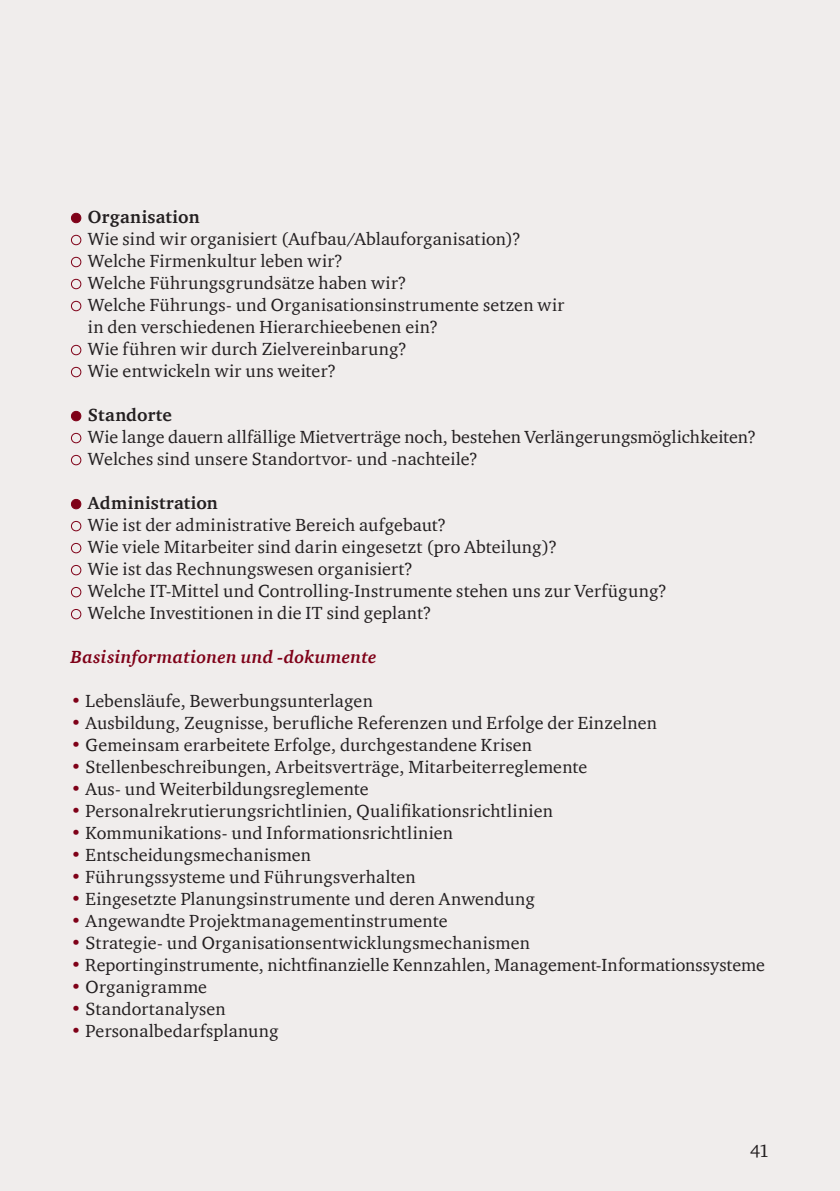
<style>
.page{position:relative;width:840px;height:1191px;background:#fff}
.page>*{position:absolute;margin:0;border:0;box-sizing:border-box;transform-origin:0 0}
.t1{font:18px/22px "ITC Charter Com";letter-spacing:.01em;color:#231f20}
.t2{font:700 18px "ITC Charter Com";letter-spacing:.015em;color:#231f20}
.t3{font:italic 700 18px "ITC Charter Com";letter-spacing:.015em;color:#7f0118}
.s1{color:#7f0118}
</style>
<div class="page">
<div style="left:0;top:0;width:839px;height:1191px;background:#f0edec"></div>
<svg style="left:71px;top:212px;width:11px;height:12px"></svg>
<svg style="left:71px;top:234px;width:11px;height:12px"></svg>
<svg style="left:71px;top:256px;width:11px;height:12px"></svg>
<svg style="left:71px;top:278px;width:11px;height:12px"></svg>
<svg style="left:71px;top:300px;width:11px;height:12px"></svg>
<svg style="left:71px;top:344px;width:11px;height:12px"></svg>
<svg style="left:71px;top:366px;width:11px;height:12px"></svg>
<svg style="left:71px;top:410px;width:11px;height:12px"></svg>
<svg style="left:71px;top:432px;width:11px;height:12px"></svg>
<svg style="left:71px;top:454px;width:11px;height:12px"></svg>
<svg style="left:71px;top:498px;width:11px;height:12px"></svg>
<svg style="left:71px;top:520px;width:11px;height:12px"></svg>
<svg style="left:71px;top:542px;width:11px;height:12px"></svg>
<svg style="left:71px;top:565px;width:11px;height:11px"></svg>
<svg style="left:71px;top:587px;width:11px;height:11px"></svg>
<svg style="left:71px;top:609px;width:11px;height:11px"></svg>
<p class="t2" style="left:88px;top:206px;width:113px">Organisation</p>
<p class="t1" style="left:88px;top:228px;width:477px">Wie sind wir organisiert (Aufbau/Ablauforganisation)?<br>Welche Firmenkultur leben wir?<br>Welche Führungsgrundsätze haben wir?<br>Welche Führungs- und Organisationsinstrumente setzen wir in den verschiedenen Hierarchieebenen ein?<br>Wie führen wir durch Zielvereinbarung?<br>Wie entwickeln wir uns weiter?</p>
<p class="t2" style="left:88px;top:404px;width:85px">Standorte</p>
<p class="t1" style="left:88px;top:426px;width:669px">Wie lange dauern allfällige Mietverträge noch, bestehen Verlängerungsmöglichkeiten?<br>Welches sind unsere Standortvor- und -nachteile?</p>
<p class="t2" style="left:88px;top:492px;width:131px">Administration</p>
<p class="t1" style="left:88px;top:514px;width:580px">Wie ist der administrative Bereich aufgebaut?<br>Wie viele Mitarbeiter sind darin eingesetzt (pro Abteilung)?<br>Wie ist das Rechnungswesen organisiert?<br>Welche IT-Mittel und Controlling-Instrumente stehen uns zur Verfügung?<br>Welche Investitionen in die IT sind geplant?</p>
<p class="t3" style="left:71px;top:646px;width:307px">Basisinformationen und -dokumente</p>
<p class="t1" style="left:71px;top:690px;width:303px"><span class="s1">•</span> Lebensläufe, Bewerbungsunterlagen</p>
<p class="t1" style="left:71px;top:712px;width:587px"><span class="s1">•</span> Ausbildung, Zeugnisse, berufliche Referenzen und Erfolge der Einzelnen</p>
<p class="t1" style="left:71px;top:734px;width:462px"><span class="s1">•</span> Gemeinsam erarbeitete Erfolge, durchgestandene Krisen</p>
<p class="t1" style="left:71px;top:756px;width:517px"><span class="s1">•</span> Stellenbeschreibungen, Arbeitsverträge, Mitarbeiterreglemente</p>
<p class="t1" style="left:71px;top:778px;width:299px"><span class="s1">•</span> Aus- und Weiterbildungsreglemente</p>
<p class="t1" style="left:71px;top:800px;width:483px"><span class="s1">•</span> Personalrekrutierungsrichtlinien, Qualifikationsrichtlinien</p>
<p class="t1" style="left:71px;top:822px;width:383px"><span class="s1">•</span> Kommunikations- und Informationsrichtlinien</p>
<p class="t1" style="left:71px;top:844px;width:241px"><span class="s1">•</span> Entscheidungsmechanismen</p>
<p class="t1" style="left:71px;top:866px;width:346px"><span class="s1">•</span> Führungssysteme und Führungsverhalten</p>
<p class="t1" style="left:71px;top:888px;width:465px"><span class="s1">•</span> Eingesetzte Planungsinstrumente und deren Anwendung</p>
<p class="t1" style="left:71px;top:910px;width:378px"><span class="s1">•</span> Angewandte Projektmanagementinstrumente</p>
<p class="t1" style="left:71px;top:932px;width:460px"><span class="s1">•</span> Strategie- und Organisationsentwicklungsmechanismen</p>
<p class="t1" style="left:71px;top:954px;width:695px"><span class="s1">•</span> Reportinginstrumente, nichtfinanzielle Kennzahlen, Management-Informationssysteme</p>
<p class="t1" style="left:71px;top:976px;width:138px"><span class="s1">•</span> Organigramme</p>
<p class="t1" style="left:71px;top:998px;width:156px"><span class="s1">•</span> Standortanalysen</p>
<p class="t1" style="left:71px;top:1020px;width:209px"><span class="s1">•</span> Personalbedarfsplanung</p>
<p class="t1" style="left:749px;top:1139px;width:20px">41</p>
</div>
